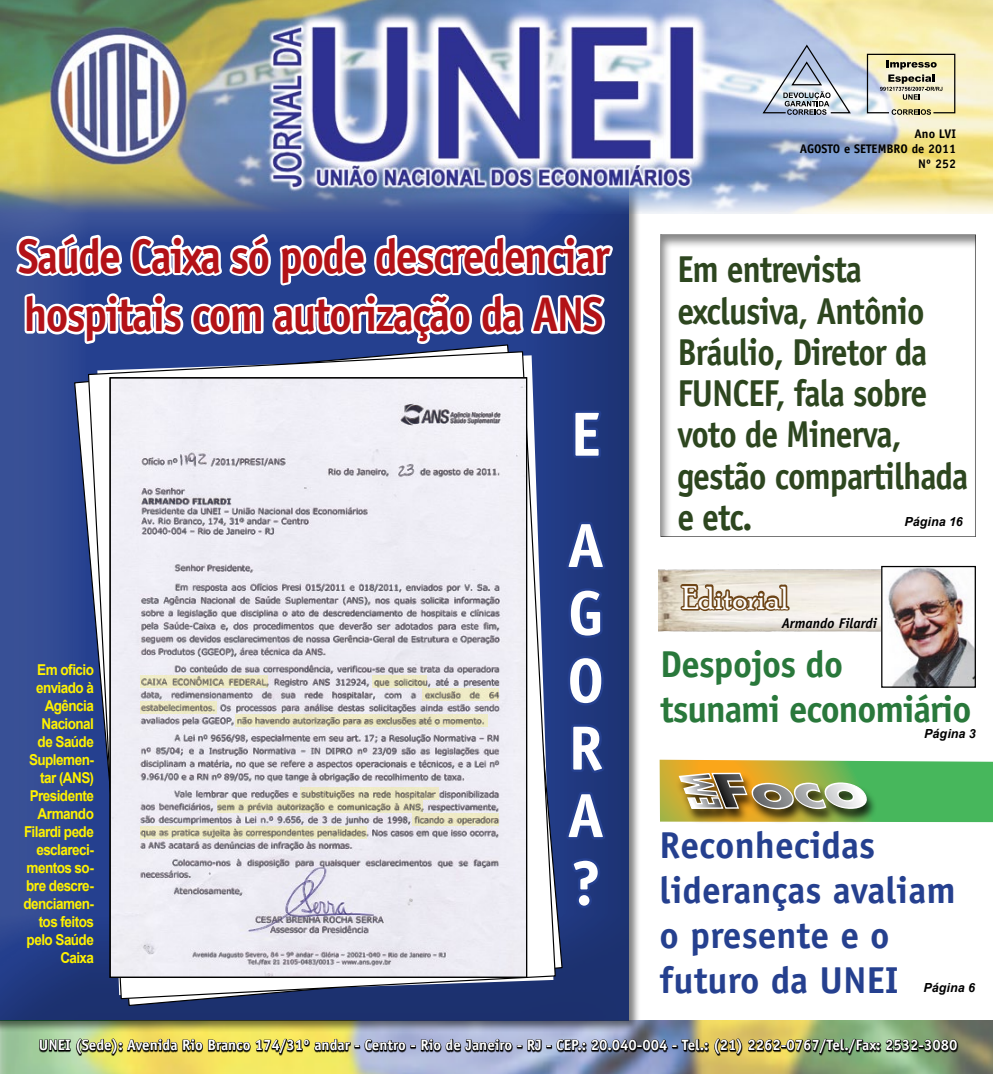
<style>
.page{position:relative;width:993px;height:1074px;background:#fff}
.page>*{position:absolute;margin:0;border:0;box-sizing:border-box;transform-origin:0 0}
.t1{font:700 62.5px/67.5px "Officina Sans";color:#fff}
.t2{font:700 48.75px/58.5px "Officina Sans";letter-spacing:-.04em;color:#b31217;scale:.9 1}
.t3{font:700 37.5px/41.2px "Officina Sans";letter-spacing:-.03em;color:#2d461f;scale:.9 1}
.t4{font:700 37.5px/45px "Officina Sans";color:#25408f}
.t5{font:700 37.5px/45px "Officina Sans";letter-spacing:-.03em;color:#29783b}
.t6{font:32.5px "Poor Richard";color:#fff}
.t7{font:700 15px/18px "Arial";letter-spacing:-.04em;color:#fff200;text-align:right;scale:.9 1}
.t8{font:700 15px "Officina Sans";color:#fff}
.t9{font:italic 700 14.12px "Officina Sans";color:#000}
.t10{font:700 12.5px/15px "Officina Sans";color:#000;text-align:right}
.t11{font:italic 700 12.5px "Arial";color:#000}
</style>
<div class="page">
<div style="left:0;top:143px;width:629px;height:878px;background:#000;opacity:.18"></div>
<img style="left:0;top:1020px;width:992px;height:54px">
<img style="left:14px;top:0;width:978px;height:1072px">
<p class="t10" style="left:914px;top:126px;width:43px">Ano LVI</p>
<h2 class="t2" style="left:18px;top:226px;width:659px">Saúde Caixa só pode descredenciar hospitais com autorização da ANS</h2>
<p class="t7" style="left:23px;top:661px;width:80px">Em oficio enviado à<br>Agência<br>Nacional de Saúde<br>Suplemen&shy;tar (ANS)<br>Presidente<br>Armando<br>Filardi pede esclareci&shy;mentos so&shy;bre descre&shy;denciamen&shy;tos feitos pelo Saúde<br>Caixa</p>
<h1 class="t1" style="left:567px;top:378px;width:35px;line-height:111.2px">E a</h1>
<h1 class="t1" style="left:567px;top:579px;width:39px">g o r a ?</h1>
<p class="t10" style="left:799px;top:141px;width:62px">agosto e setembr</p>
<p class="t10" style="left:900px;top:141px;width:57px">o de 2011<br>Nº 252</p>
<h3 class="t3" style="left:677px;top:248px;width:325px">Em entrevista exclusiva, Antônio<br>Bráulio, Diretor da<br>FUNCEF, fala sobre voto de Minerva, gestão compartilhada e etc.</h3>
<p class="t11" style="left:904px;top:514px;width:60px">Página 16</p>
<h3 class="t6" style="left:681px;top:579px;width:109px">Editorial</h3>
<p class="t9" style="left:781px;top:615px;width:97px">Armando Filardi</p>
<h3 class="t5" style="left:660px;top:641px;width:312px">Despojos do tsunami economiário</h3>
<p class="t11" style="left:923px;top:725px;width:53px">Página 3</p>
<h3 class="t4" style="left:659px;top:822px;width:297px">Reconhecidas lideranças avaliam o presente e o futuro da UNEI</h3>
<p class="t11" style="left:923px;top:979px;width:53px">Página 6</p>
<p class="t8" style="left:39px;top:1036px;width:919px">UNEI (Sede): Avenida Rio Branco 174/31º andar - Centro - Rio de Janeiro - RJ - CEP.: 20.040-004 - Tel.: (21) 2262-0767/Tel./Fax: 2532-3080</p>
</div>
